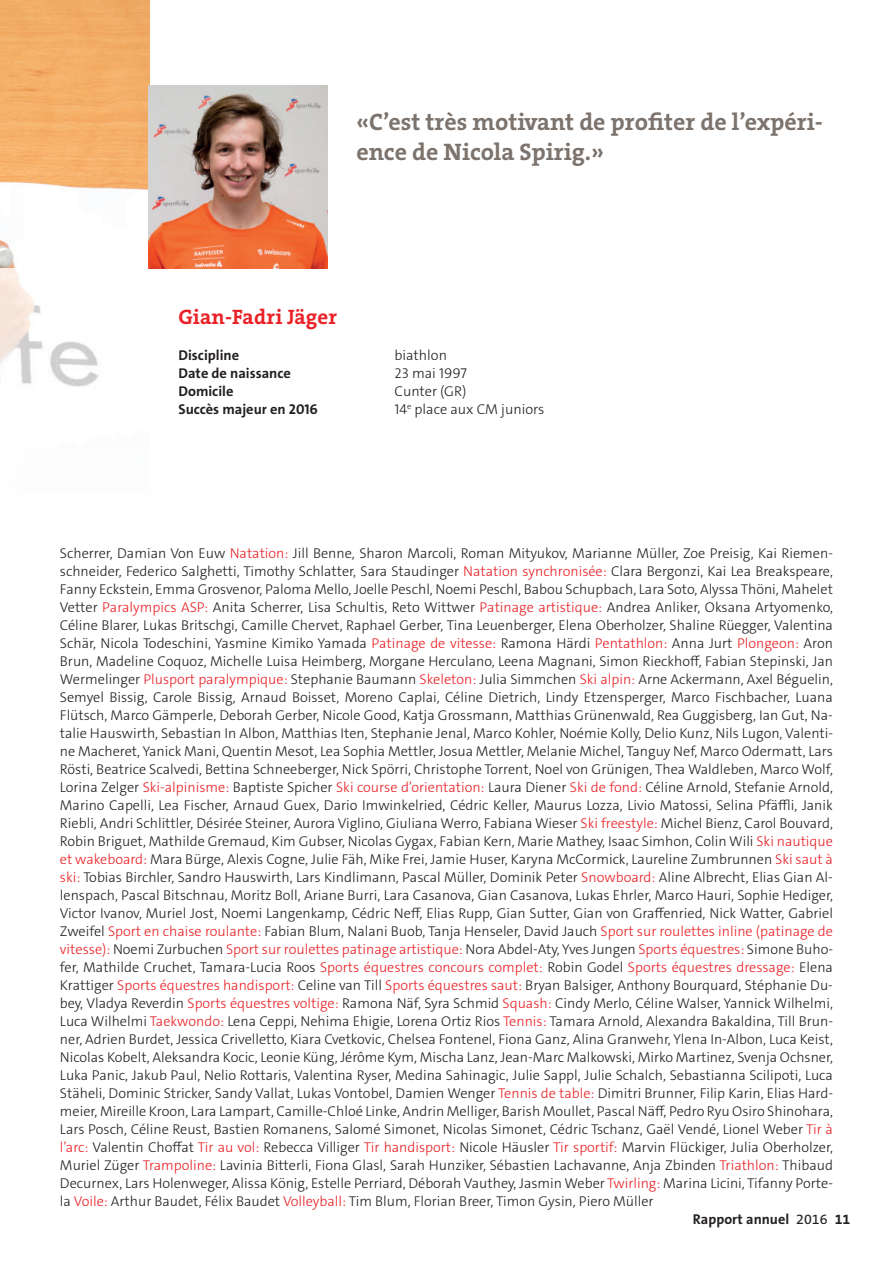
<style>
.page{position:relative;width:893px;height:1263px;background:#fff}
.page>*{position:absolute;margin:0;border:0;box-sizing:border-box;transform-origin:0 0}
.t1{font:24px/30px "The Serif HP7 Bld";color:#7c736d}
.t2{font:21px "The Serif HP7 Bld";letter-spacing:.005em;color:#ea2126}
.t3{font:300 14.25px/18px "The Sans C4 s";color:#231f20;text-align:justify}
.t4{font:700 14.25px "The Sans C4 s";color:#231f20}
.t5{font:700 14.25px "The Sans B7";color:#231f20}
.s1{color:#ea2126}
.s2{font-family:"The Sans B5 Plain";font-weight:400}
</style>
<div class="page">
<img style="left:0;top:0;width:149px;height:387px">
<img style="left:149px;top:85px;width:178px;height:183px">
<h1 class="t1" style="left:356px;top:106px;width:468px">«C’est très motivant de profiter de l’expéri&shy;ence de Nicola Spirig.»</h1>
<h2 class="t2" style="left:178px;top:303px;width:160px">Gian-Fadri Jäger</h2>
<p class="t4" style="left:178px;top:346px;width:62px">Discipline</p>
<p class="t3" style="left:394px;top:346px;width:54px">biathlon</p>
<p class="t4" style="left:178px;top:364px;width:114px">Date de naissance</p>
<p class="t3" style="left:394px;top:364px;width:74px">23 mai 1997</p>
<p class="t4" style="left:178px;top:382px;width:57px">Domicile</p>
<p class="t3" style="left:394px;top:382px;width:74px">Cunter (GR)</p>
<p class="t4" style="left:178px;top:400px;width:141px">Succès majeur en 2016</p>
<p class="t3" style="left:394px;top:400px;width:151px">14<sup>e</sup> place aux CM juniors</p>
<p class="t3" style="left:60px;top:544px;width:775px">Scherrer, Damian Von Euw <span class="s1">Natation:</span> Jill Benne, Sharon Marcoli, Roman Mityukov, Marianne Müller, Zoe Preisig, Kai Riemen&shy;schneider, Federico Salghetti, Timothy Schlatter, Sara Staudinger <span class="s1">Natation synchronisée:</span> Clara Bergonzi, Kai Lea Breakspeare, Fanny Eckstein, Emma Grosvenor, Paloma Mello, Joelle Peschl, Noemi Peschl, Babou Schupbach, Lara Soto, Alyssa Thöni, Mahelet Vetter <span class="s1">Paralympics ASP:</span> Anita Scherrer, Lisa Schultis, Reto Wittwer <span class="s1">Patinage artistique:</span> Andrea Anliker, Oksana Artyomenko, Céline Blarer, Lukas Britschgi, Camille Chervet, Raphael Gerber, Tina Leuenberger, Elena Oberholzer, Shaline Rüegger, Valentina Schär, Nicola Todeschini, Yasmine Kimiko Yamada <span class="s1">Patinage de vitesse:</span> Ramona Härdi <span class="s1">Pentathlon:</span> Anna Jurt <span class="s1">Plongeon:</span> Aron Brun, Madeline Coquoz, Michelle Luisa Heimberg, Morgane Herculano, Leena Magnani, Simon Rieckhoff, Fabian Stepinski, Jan Wermelinger <span class="s1">Plusport paralympique:</span> Stephanie Baumann <span class="s1">Skeleton:</span> Julia Simmchen <span class="s1">Ski alpin:</span> Arne Ackermann, Axel Béguelin, Semyel Bissig, Carole Bissig, Arnaud Boisset, Moreno Caplai, Céline Dietrich, Lindy Etzensperger, Marco Fischbacher, Luana Flütsch, Marco Gämperle, Deborah Gerber, Nicole Good, Katja Grossmann, Matthias Grünenwald, Rea Guggisberg, Ian Gut, Na&shy;talie Hauswirth, Sebastian In Albon, Matthias Iten, Stephanie Jenal, Marco Kohler, Noémie Kolly, Delio Kunz, Nils Lugon, Valenti&shy;ne Macheret, Yanick Mani, Quentin Mesot, Lea Sophia Mettler, Josua Mettler, Melanie Michel, Tanguy Nef, Marco Odermatt, Lars Rösti, Beatrice Scalvedi, Bettina Schneeberger, Nick Spörri, Christophe Torrent, Noel von Grünigen, Thea Waldleben, Marco Wolf, Lorina Zelger <span class="s1">Ski-alpinisme:</span> Baptiste Spicher <span class="s1">Ski course d’orientation:</span> Laura Diener <span class="s1">Ski de fond:</span> Céline Arnold, Stefanie Arnold, Marino Capelli, Lea Fischer, Arnaud Guex, Dario Imwinkelried, Cédric Keller, Maurus Lozza, Livio Matossi, Selina Pfäffli, Janik Riebli, Andri Schlittler, Désirée Steiner, Aurora Viglino, Giuliana Werro, Fabiana Wieser <span class="s1">Ski freestyle:</span> Michel Bienz, Carol Bouvard, Robin Briguet, Mathilde Gremaud, Kim Gubser, Nicolas Gygax, Fabian Kern, Marie Mathey, Isaac Simhon, Colin Wili <span class="s1">Ski nautique et wakeboard:</span> Mara Bürge, Alexis Cogne, Julie Fäh, Mike Frei, Jamie Huser, Karyna McCormick, Laureline Zumbrunnen <span class="s1">Ski saut à ski:</span> Tobias Birchler, Sandro Hauswirth, Lars Kindlimann, Pascal Müller, Dominik Peter <span class="s1">Snowboard:</span> Aline Albrecht, Elias Gian Al&shy;lenspach, Pascal Bitschnau, Moritz Boll, Ariane Burri, Lara Casanova, Gian Casanova, Lukas Ehrler, Marco Hauri, Sophie Hediger, Victor Ivanov, Muriel Jost, Noemi Langenkamp, Cédric Neff, Elias Rupp, Gian Sutter, Gian von Graffenried, Nick Watter, Gabriel Zweifel <span class="s1">Sport en chaise roulante:</span> Fabian Blum, Nalani Buob, Tanja Henseler, David Jauch <span class="s1">Sport sur roulettes inline (patinage de vitesse):</span> Noemi Zurbuchen <span class="s1">Sport sur roulettes patinage artistique:</span> Nora Abdel-Aty, Yves Jungen <span class="s1">Sports équestres:</span> Simone Buho&shy;fer, Mathilde Cruchet, Tamara-Lucia Roos <span class="s1">Sports équestres concours complet:</span> Robin Godel <span class="s1">Sports équestres dressage:</span> Elena Krattiger <span class="s1">Sports équestres handisport:</span> Celine van Till <span class="s1">Sports équestres saut:</span> Bryan Balsiger, Anthony Bourquard, Stéphanie Du&shy;bey, Vladya Reverdin <span class="s1">Sports équestres voltige:</span> Ramona Näf, Syra Schmid <span class="s1">Squash:</span> Cindy Merlo, Céline Walser, Yannick Wilhelmi, Luca Wilhelmi <span class="s1">Taekwondo:</span> Lena Ceppi, Nehima Ehigie, Lorena Ortiz Rios <span class="s1">Tennis:</span> Tamara Arnold, Alexandra Bakaldina, Till Brun&shy;ner, Adrien Burdet, Jessica Crivelletto, Kiara Cvetkovic, Chelsea Fontenel, Fiona Ganz, Alina Granwehr, Ylena In-Albon, Luca Keist, Nicolas Kobelt, Aleksandra Kocic, Leonie Küng, Jérôme Kym, Mischa Lanz, Jean-Marc Malkowski, Mirko Martinez, Svenja Ochsner, Luka Panic, Jakub Paul, Nelio Rottaris, Valentina Ryser, Medina Sahinagic, Julie Sappl, Julie Schalch, Sebastianna Scilipoti, Luca Stäheli, Dominic Stricker, Sandy Vallat, Lukas Vontobel, Damien Wenger <span class="s1">Tennis de table:</span> Dimitri Brunner, Filip Karin, Elias Hard&shy;meier, Mireille Kroon, Lara Lampart, Camille-Chloé Linke, Andrin Melliger, Barish Moullet, Pascal Näff, Pedro Ryu Osiro Shinohara, Lars Posch, Céline Reust, Bastien Romanens, Salomé Simonet, Nicolas Simonet, Cédric Tschanz, Gaël Vendé, Lionel Weber <span class="s1">Tir à l’arc:</span> Valentin Choffat <span class="s1">Tir au vol:</span> Rebecca Villiger <span class="s1">Tir handisport:</span> Nicole Häusler <span class="s1">Tir sportif:</span> Marvin Flückiger, Julia Oberholzer, Muriel Züger <span class="s1">Trampoline:</span> Lavinia Bitterli, Fiona Glasl, Sarah Hunziker, Sébastien Lachavanne, Anja Zbinden <span class="s1">Triathlon:</span> Thibaud Decurnex, Lars Holenweger, Alissa König, Estelle Perriard, Déborah Vauthey, Jasmin Weber <span class="s1">Twirling:</span> Marina Licini, Tifanny Porte&shy;la <span class="s1">Voile:</span> Arthur Baudet, Félix Baudet <span class="s1">Volleyball:</span> Tim Blum, Florian Breer, Timon Gysin, Piero Müller</p>
<p class="t5" style="left:693px;top:1212px;width:159px">Rapport annuel <span class="s2">2016</span> 11</p>
</div>
